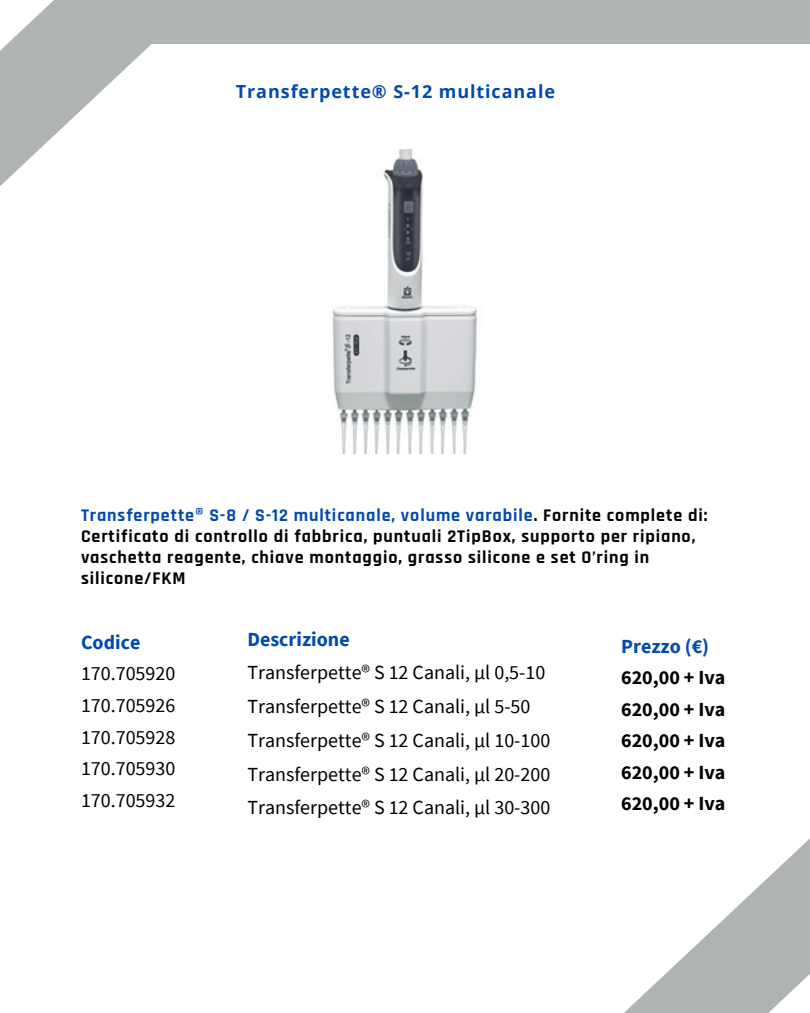
<style>
.page{position:relative;width:810px;height:1013px;background:#fff}
.page>*{position:absolute;margin:0;border:0;box-sizing:border-box;transform-origin:0 0}
.t1{font:20px/33.8px "Source Sans Pro";color:#000}
.t2{font:700 20px "Source Sans Pro";color:#000}
.t3{font:700 20px "Source Sans Pro";color:#004aad}
.t4{font:700 18px/21px "Rajdhani";letter-spacing:.05em;color:#000}
.t5{font:700 18px "Open Sans";letter-spacing:.05em;color:#004aad}
.s1{color:#004aad}
</style>
<div class="page">
<svg style="left:0;top:0;width:152px;height:186px"></svg>
<div style="left:61px;top:0;width:749px;height:44px;background:#b0b3b3"></div>
<svg style="left:625px;top:838px;width:185px;height:174px"></svg>
<img style="left:332px;top:149px;width:145px;height:305px">
<p class="t5" style="left:236px;top:79px;width:321px">Transferpette® S-12 multicanale</p>
<p class="t4" style="left:81px;top:505px;width:628px"><span class="s1">Transferpette® S-8 / S-12 multicanale, volume varabile</span>. Fornite complete di:<br>Certificato di controllo di fabbrica, puntuali 2TipBox, supporto per ripiano, vaschetta reagente, chiave montaggio, grasso silicone e set O’ring in silicone/FKM</p>
<p class="t3" style="left:81px;top:629px;width:61px">Codice</p>
<p class="t1" style="left:81px;top:656px;width:96px">170.705920</p>
<p class="t1" style="left:81px;top:688px;width:96px">170.705926</p>
<p class="t1" style="left:81px;top:719px;width:96px">170.705928</p>
<p class="t1" style="left:81px;top:751px;width:96px">170.705930</p>
<p class="t1" style="left:81px;top:782px;width:96px">170.705932</p>
<p class="t3" style="left:247px;top:626px;width:104px">Descrizione</p>
<p class="t1" style="left:247px;top:655px;width:304px">Transferpette® S 12 Canali, μl 0,5-10<br>Transferpette® S 12 Canali, μl 5-50<br>Transferpette® S 12 Canali, μl 10-100<br>Transferpette® S 12 Canali, μl 20-200<br>Transferpette® S 12 Canali, μl 30-300</p>
<p class="t3" style="left:621px;top:633px;width:90px">Prezzo (€)</p>
<p class="t2" style="left:621px;top:664px;width:106px">620,00 + Iva</p>
<p class="t2" style="left:621px;top:696px;width:106px">620,00 + Iva</p>
<p class="t2" style="left:621px;top:727px;width:106px">620,00 + Iva</p>
<p class="t2" style="left:621px;top:759px;width:106px">620,00 + Iva</p>
<p class="t2" style="left:621px;top:790px;width:106px">620,00 + Iva</p>
</div>
